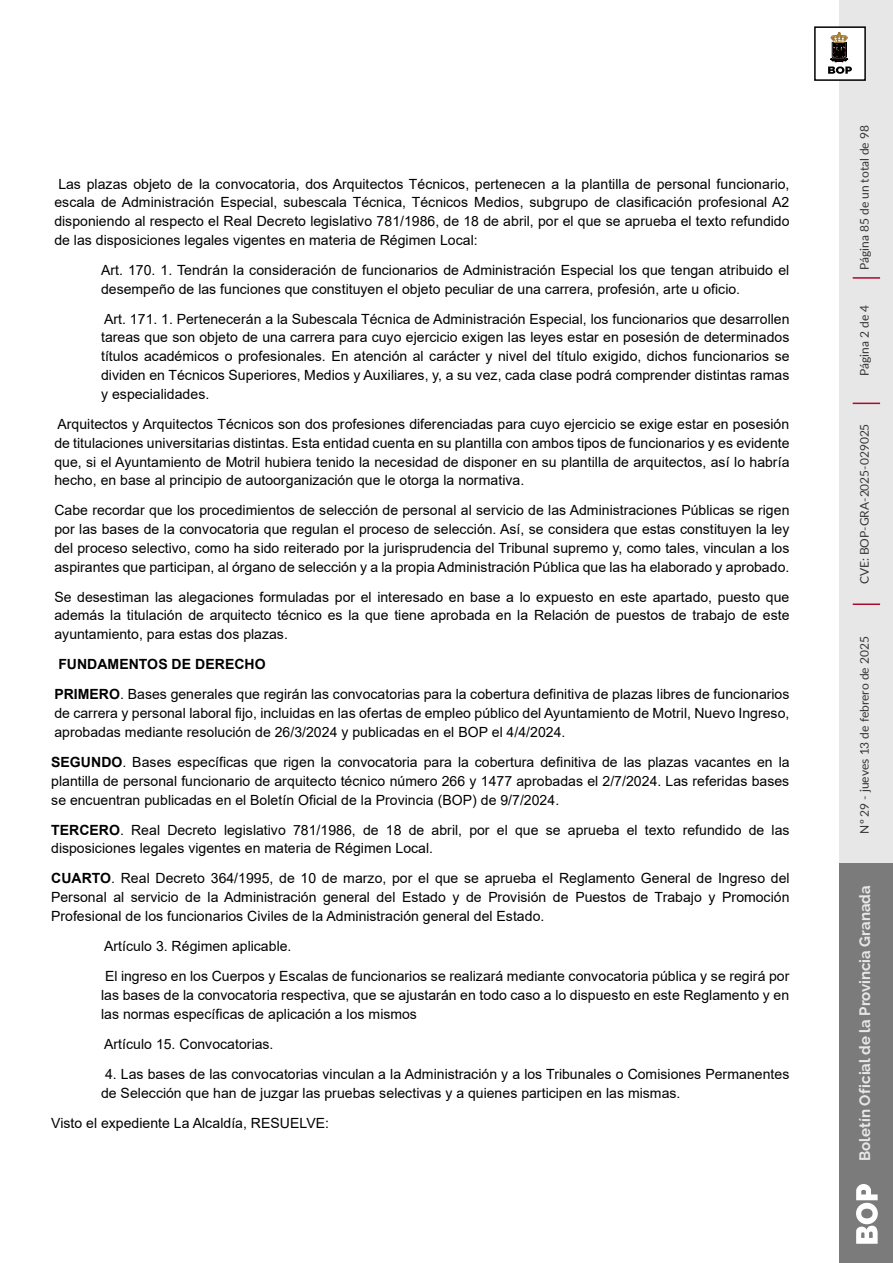
<style>
.page{position:relative;width:893px;height:1263px;background:#fff}
.page>*{position:absolute;margin:0;border:0;box-sizing:border-box;transform-origin:0 0}
.t1{font:700 15px "Raleway";color:#e8e7e7}
.t2{font:14.1px/18.8px "Arial";color:#000;text-align:justify}
.t3{font:12px "Lato";color:#333}
.s1{font-weight:700}
</style>
<div class="page">
<div style="left:839px;top:0;width:53px;height:1263px;background:#e8e7e7"></div>
<div style="left:839px;top:863px;width:53px;height:400px;background:#7c7b7b"></div>
<svg style="left:856px;top:1184px;width:21px;height:60px"></svg>
<div style="left:814px;top:27px;width:51px;height:53px;background:#fff"></div>
<div style="left:814px;top:26px;width:51px;height:55px;border:2px solid #000"></div>
<svg style="left:827px;top:28px;width:24px;height:46px"></svg>
<svg style="left:852px;top:403px;width:28px;height:1px"></svg>
<hr style="left:852px;top:277px;width:28px;height:2px;background:#a90a2e">
<svg style="left:852px;top:604px;width:28px;height:1px"></svg>
<p class="t2" style="left:54px;top:175px;width:736px">Las plazas objeto de la convocatoria, dos Arquitectos Técnicos, pertenecen a la plantilla de personal funcionario, escala de Administración Especial, subescala Técnica, Técnicos Medios, subgrupo de clasificación profesional A2 disponiendo al respecto el Real Decreto legislativo 781/1986, de 18 de abril, por el que se aprueba el texto refundido de las disposiciones legales vigentes en materia de Régimen Local:</p>
<p class="t2" style="left:101px;top:262px;width:689px">Art. 170. 1. Tendrán la consideración de funcionarios de Administración Especial los que tengan atribuido el desempeño de las funciones que constituyen el objeto peculiar de una carrera, profesión, arte u oficio.</p>
<p class="t2" style="left:101px;top:311px;width:690px">Art. 171. 1. Pertenecerán a la Subescala Técnica de Administración Especial, los funcionarios que desarrollen tareas que son objeto de una carrera para cuyo ejercicio exigen las leyes estar en posesión de determinados títulos académicos o profesionales. En atención al carácter y nivel del título exigido, dichos funcionarios se dividen en Técnicos Superiores, Medios y Auxiliares, y, a su vez, cada clase podrá comprender distintas ramas y especialidades.</p>
<p class="t2" style="left:54px;top:416px;width:736px">Arquitectos y Arquitectos Técnicos son dos profesiones diferenciadas para cuyo ejercicio se exige estar en posesión de titulaciones universitarias distintas. Esta entidad cuenta en su plantilla con ambos tipos de funcionarios y es evidente que, si el Ayuntamiento de Motril hubiera tenido la necesidad de disponer en su plantilla de arquitectos, así lo habría hecho, en base al principio de autoorganización que le otorga la normativa.</p>
<p class="t2" style="left:54px;top:502px;width:736px">Cabe recordar que los procedimientos de selección de personal al servicio de las Administraciones Públicas se rigen por las bases de la convocatoria que regulan el proceso de selección. Así, se considera que estas constituyen la ley del proceso selectivo, como ha sido reiterado por la jurisprudencia del Tribunal supremo y, como tales, vinculan a los aspirantes que participan, al órgano de selección y a la propia Administración Pública que las ha elaborado y aprobado.</p>
<p class="t2" style="left:54px;top:589px;width:736px">Se desestiman las alegaciones formuladas por el interesado en base a lo expuesto en este apartado, puesto que además la titulación de arquitecto técnico es la que tiene aprobada en la Relación de puestos de trabajo de este ayuntamiento, para estas dos plazas.</p>
<p class="t2" style="left:54px;top:651px;width:736px;line-height:30px"><span class="s1">FUNDAMENTOS DE DERECHO<br>PRIMERO</span>. Bases generales que regirán las convocatorias para la cobertura definitiva de plazas libres de funcionarios</p>
<p class="t2" style="left:54px;top:705px;width:736px">de carrera y personal laboral fijo, incluidas en las ofertas de empleo público del Ayuntamiento de Motril, Nuevo Ingreso, aprobadas mediante resolución de 26/3/2024 y publicadas en el BOP el 4/4/2024.</p>
<p class="t2" style="left:51px;top:754px;width:739px"><span class="s1">SEGUNDO</span>. Bases específicas que rigen la convocatoria para la cobertura definitiva de las plazas vacantes en la plantilla de personal funcionario de arquitecto técnico número 266 y 1477 aprobadas el 2/7/2024. Las referidas bases se encuentran publicadas en el Boletín Oficial de la Provincia (BOP) de 9/7/2024.</p>
<p class="t2" style="left:51px;top:822px;width:739px"><span class="s1">TERCERO</span>. Real Decreto legislativo 781/1986, de 18 de abril, por el que se aprueba el texto refundido de las disposiciones legales vigentes en materia de Régimen Local.</p>
<p class="t2" style="left:51px;top:870px;width:739px"><span class="s1">CUARTO</span>. Real Decreto 364/1995, de 10 de marzo, por el que se aprueba el Reglamento General de Ingreso del Personal al servicio de la Administración general del Estado y de Provisión de Puestos de Trabajo y Promoción Profesional de los funcionarios Civiles de la Administración general del Estado.</p>
<p class="t2" style="left:104px;top:932px;width:686px;line-height:30.2px">Artículo 3. Régimen aplicable.<br>El ingreso en los Cuerpos y Escalas de funcionarios se realizará mediante convocatoria pública y se regirá por</p>
<p class="t2" style="left:101px;top:987px;width:689px">las bases de la convocatoria respectiva, que se ajustarán en todo caso a lo dispuesto en este Reglamento y en las normas específicas de aplicación a los mismos</p>
<p class="t2" style="left:104px;top:1036px;width:171px">Artículo 15. Convocatorias.</p>
<p class="t2" style="left:101px;top:1066px;width:689px">4. Las bases de las convocatorias vinculan a la Administración y a los Tribunales o Comisiones Permanentes de Selección que han de juzgar las pruebas selectivas y a quienes participen en las mismas.</p>
<p class="t2" style="left:51px;top:1115px;width:279px">Visto el expediente La Alcaldía, RESUELVE:</p>
<p class="t3" style="left:859px;top:270px;width:146px;rotate:-90deg">Página 85 de un total de 98</p>
<p class="t3" style="left:859px;top:376px;width:72px;rotate:-90deg">Página 2 de 4</p>
<p class="t3" style="left:859px;top:584px;width:162px;rotate:-90deg">CVE: BOP-GRA-2025-029025</p>
<p class="t3" style="left:859px;top:834px;width:199px;rotate:-90deg">Nº 29 - jueves 13 de febrero de 2025</p>
<p class="t1" style="left:856px;top:1161px;width:277px;rotate:-90deg">Boletín Oficial de la Provincia Granada</p>
</div>
